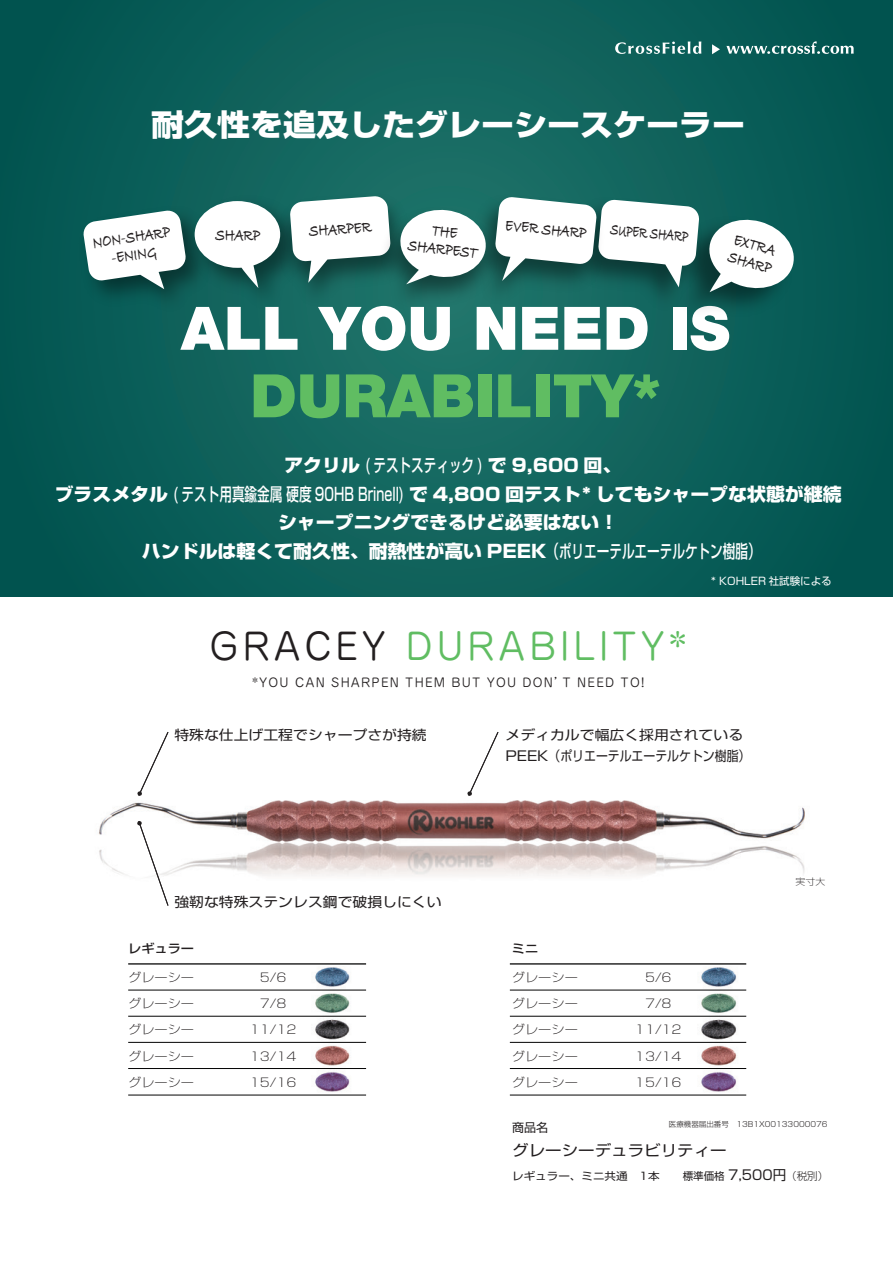
<style>
.page{position:relative;width:893px;height:1263px;background:#fff}
.page>*{position:absolute;margin:0;border:0;box-sizing:border-box;transform-origin:0 0}
.t1{font:900 60px "Helvetica Neue";color:#fff}
.t2{font:900 60px "Helvetica Neue";color:#60bd62}
.t3{font:36px "Jun 201 Pro";letter-spacing:.1em;color:#60bd62}
.t4{font:800 30px "Shin Go Pro";color:#fff;scale:1.1 1}
.t5{font:800 18px/28.5px "Shin Go Pro";color:#fff;text-align:center;scale:1.05 1}
.t6{font:700 18px/18px "Bradley Hand ITCTT";color:#231f20;text-align:center;scale:.7 1}
.t7{font:700 18px "Bradley Hand ITCTT";color:#231f20;scale:.6 1}
.t8{font:15px "Shin Go Pro";color:#231f20;scale:1.1 1}
.t9{font:13.5px/21px "Shin Go Pro";color:#231f20;scale:1.1 1}
.t10{font:300 expanded 12px "Shin Go Pro";color:#231f20;scale:1.1 1}
.t11{font:12px "Jun 201 Pro";letter-spacing:.1em;color:#231f20}
.t12{font:500 12px "Shin Go Pro";color:#231f20;scale:1.1 1}
.t13{font:12px "Shin Go Pro";color:#231f20}
.t14{font:10.5px "Shin Go Pro";color:#231f20;scale:1.1 1}
.t15{font:10.5px "Shin Go Pro";color:#fff}
.t16{font:300 expanded 9px "Shin Go Pro";color:#231f20;scale:1.1 1}
.t17{font:300 7.5px "Shin Go Pro";color:#231f20}
.s1{font-weight:500}
.s2{color:#231f20}
.s3{font-size:13.5px}
.s4{font-weight:300}
</style>
<div class="page">
<svg style="left:0;top:0;width:893px;height:596px;background:#0c5f59"></svg>
<img style="left:698px;top:967px;width:40px;height:128px">
<img style="left:311px;top:967px;width:41px;height:128px">
<img style="left:99px;top:800px;width:706px;height:76px">
<svg style="left:712px;top:44px;width:8px;height:10px"></svg>
<svg style="left:615px;top:41px;width:86px;height:13px"></svg>
<svg style="left:726px;top:41px;width:128px;height:13px;background:#498582"></svg>
<div style="left:71px;top:198px;width:148px;height:125px;background:#085b56"></div>
<svg style="left:83px;top:210px;width:100px;height:79px"></svg>
<img style="left:183px;top:189px;width:130px;height:132px">
<svg style="left:195px;top:201px;width:77px;height:87px"></svg>
<img style="left:670px;top:210px;width:130px;height:118px">
<svg style="left:709px;top:216px;width:89px;height:76px"></svg>
<img style="left:272px;top:186px;width:146px;height:133px">
<svg style="left:290px;top:196px;width:101px;height:87px"></svg>
<img style="left:563px;top:190px;width:146px;height:133px">
<div style="left:464px;top:187px;width:147px;height:129px;background:#1a6e65"></div>
<svg style="left:495px;top:196px;width:205px;height:91px"></svg>
<img style="left:373px;top:200px;width:131px;height:120px">
<svg style="left:137px;top:732px;width:32px;height:64px"></svg>
<svg style="left:467px;top:732px;width:32px;height:64px"></svg>
<svg style="left:137px;top:821px;width:32px;height:85px"></svg>
<hr style="left:128px;top:963px;width:238px;height:1px;background:#030303">
<hr style="left:128px;top:990px;width:238px;height:1px;background:#030303">
<hr style="left:128px;top:1016px;width:238px;height:1px;background:#030303">
<hr style="left:128px;top:1042px;width:238px;height:1px;background:#030303">
<hr style="left:128px;top:1068px;width:238px;height:1px;background:#030303">
<hr style="left:510px;top:963px;width:236px;height:1px;background:#030303">
<hr style="left:510px;top:990px;width:236px;height:1px;background:#030303">
<hr style="left:510px;top:1016px;width:236px;height:1px;background:#030303">
<hr style="left:510px;top:1042px;width:236px;height:1px;background:#030303">
<hr style="left:510px;top:1068px;width:236px;height:1px;background:#030303">
<hr style="left:128px;top:1095px;width:238px;height:1px;background:#030303">
<hr style="left:510px;top:1095px;width:236px;height:1px;background:#030303">
<svg style="left:399px;top:208px;width:89px;height:76px"></svg>
<h3 class="t4" style="left:151px;top:101px;width:542px">耐久性を追及したグレーシースケーラー</h3>
<p class="t6" style="left:91px;top:233px;width:113px;rotate:-8deg">NON-SHARP -ENING</p>
<p class="t6" style="left:215px;top:225px;width:66px">SHARP</p>
<p class="t6" style="left:308px;top:221px;width:90px;rotate:-4deg">SHARPER</p>
<p class="t6" style="left:506px;top:215px;width:118px;rotate:6deg">EVER SHARP</p>
<p class="t7" style="left:612px;top:216px;width:132px;rotate:5deg">SUPER SHARP</p>
<p class="t6" style="left:409px;top:235px;width:101px;rotate:7deg">SHARPEST</p>
<p class="t6" style="left:736px;top:230px;width:66px;text-align:left;rotate:15deg">EXTRA<br>SHARP</p>
<h1 class="t1" style="left:181px;top:293px;width:551px">ALL YOU NEED IS</h1>
<h1 class="t2" style="left:250px;top:360px;width:412px">DURABILITY*</h1>
<p class="t5" style="left:55px;top:449px;width:751px">アクリル <span class="s1">( テストスティック )</span> で 9,600 回、<br>ブラスメタル <span class="s1">( テスト用真鍮金属 硬度 90HB Brinell)</span> で 4,800 回テスト* してもシャープな状態が継続シャープニングできるけど必要はない！<br>ハンドルは軽くて耐久性、耐熱性が高い PEEK<span class="s1">（ポリエーテルエーテルケトン樹脂）</span></p>
<h2 class="t3" style="left:210px;top:617px;width:479px"><span class="s2">GRACEY</span> DURABILITY*</h2>
<p class="t11" style="left:252px;top:672px;width:394px">*YOU CAN SHARPEN THEM BUT YOU DON’T NEED TO!</p>
<p class="t15" style="left:711px;top:572px;width:122px">* KOHLER 社試験による</p>
<p class="t9" style="left:174px;top:723px;width:231px">特殊な仕上げ工程でシャープさが持続</p>
<p class="t9" style="left:506px;top:723px;width:224px">メディカルで幅広く採用されている<br>PEEK（ポリエーテルエーテルケトン樹脂）</p>
<p class="t9" style="left:174px;top:889px;width:244px">強靭な特殊ステンレス鋼で破損しにくい</p>
<p class="t12" style="left:128px;top:939px;width:61px">レギュラー</p>
<p class="t10" style="left:128px;top:967px;width:61px">グレーシー</p>
<p class="t10" style="left:260px;top:967px;width:26px">5/6</p>
<p class="t10" style="left:128px;top:994px;width:61px">グレーシー</p>
<p class="t10" style="left:260px;top:994px;width:26px">7/8</p>
<p class="t10" style="left:128px;top:1020px;width:61px">グレーシー</p>
<p class="t10" style="left:250px;top:1020px;width:44px">11/12</p>
<p class="t10" style="left:128px;top:1046px;width:61px">グレーシー</p>
<p class="t10" style="left:250px;top:1046px;width:44px">13/14</p>
<p class="t10" style="left:128px;top:1072px;width:61px">グレーシー</p>
<p class="t10" style="left:250px;top:1072px;width:44px">15/16</p>
<p class="t12" style="left:512px;top:939px;width:26px">ミニ</p>
<p class="t10" style="left:512px;top:967px;width:61px">グレーシー</p>
<p class="t10" style="left:645px;top:967px;width:26px">5/6</p>
<p class="t10" style="left:512px;top:994px;width:61px">グレーシー</p>
<p class="t10" style="left:645px;top:994px;width:26px">7/8</p>
<p class="t10" style="left:512px;top:1020px;width:61px">グレーシー</p>
<p class="t10" style="left:635px;top:1020px;width:44px">11/12</p>
<p class="t10" style="left:512px;top:1046px;width:61px">グレーシー</p>
<p class="t10" style="left:635px;top:1046px;width:44px">13/14</p>
<p class="t10" style="left:512px;top:1072px;width:61px">グレーシー</p>
<p class="t10" style="left:635px;top:1072px;width:44px">15/16</p>
<p class="t16" style="left:795px;top:874px;width:28px">実寸大</p>
<p class="t17" style="left:669px;top:1117px;width:160px">医療機器届出番号　13B1X00133000076</p>
<p class="t13" style="left:512px;top:1117px;width:37px">商品名</p>
<p class="t8" style="left:512px;top:1138px;width:196px">グレーシーデュラビリティー</p>
<p class="t14" style="left:512px;top:1167px;width:289px">レギュラー、ミニ共通　1本　　標準価格 <span class="s3">7,500円</span><span class="s4">（税別）</span></p>
</div>
